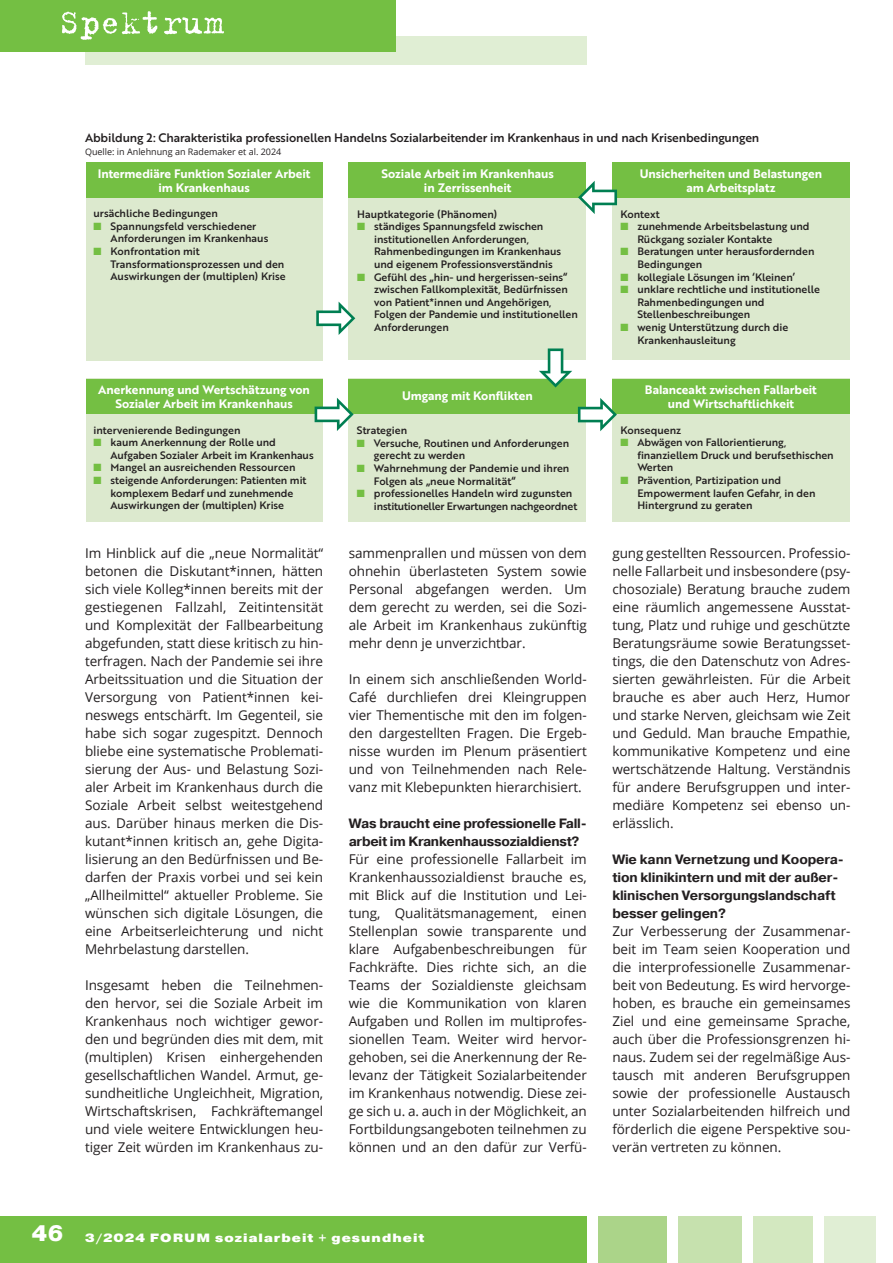
<style>
.page{position:relative;width:893px;height:1263px;background:#fff}
.page>*{position:absolute;margin:0;border:0;box-sizing:border-box;transform-origin:0 0}
.t1{font:13.5px/18px "Open Sans";letter-spacing:-.005em;color:#231f20;text-align:justify}
.t2{font:700 13.5px/18px "Pragmatica";letter-spacing:-.01em;color:#231f20}
.t3{font:12px/14.4px "Brother 1816 Bold";letter-spacing:-.005em;color:#fff;text-align:center}
.t4{font:12px "Brother 1816 Medium";letter-spacing:-.01em;color:#231f20}
.t5{font:900 12px "Pragmatica Ext";letter-spacing:.09em;color:#fff}
.t6{font:10.5px/12.6px "Brother 1816 Medium";letter-spacing:-.005em;color:#231f20}
.t7{font:9px "Open Sans";color:#231f20}
.s1{color:#74bf43}
.s2{font-family:"Pragmatica";font-size:22.5px}
</style>
<div class="page">
<div style="left:598px;top:1216px;width:68px;height:47px;background:#abd489"></div>
<div style="left:678px;top:1216px;width:64px;height:47px;background:#c6e1ae"></div>
<div style="left:753px;top:1216px;width:60px;height:47px;background:#d3e8c0"></div>
<div style="left:824px;top:1216px;width:51px;height:47px;background:#e0eed4"></div>
<div style="left:0;top:1216px;width:587px;height:47px;background:#74bf43"></div>
<div style="left:613px;top:162px;width:237px;height:197px;background:#dce9ce"></div>
<div style="left:613px;top:163px;width:237px;height:35px;background:#74bf43"></div>
<div style="left:349px;top:162px;width:237px;height:197px;background:#dce9ce"></div>
<div style="left:349px;top:163px;width:237px;height:35px;background:#74bf43"></div>
<div style="left:86px;top:162px;width:236px;height:198px;background:#dce9ce"></div>
<div style="left:86px;top:163px;width:236px;height:35px;background:#74bf43"></div>
<div style="left:85px;top:36px;width:502px;height:28px;background:#e0eed4"></div>
<div style="left:0;top:0;width:395px;height:51px;background:#74bf43"></div>
<svg style="left:62px;top:11px;width:162px;height:29px"></svg>
<div style="left:613px;top:379px;width:237px;height:143px;background:#dce9ce"></div>
<div style="left:613px;top:380px;width:237px;height:34px;background:#74bf43"></div>
<div style="left:349px;top:379px;width:237px;height:143px;background:#dce9ce"></div>
<div style="left:349px;top:380px;width:237px;height:34px;background:#74bf43"></div>
<div style="left:86px;top:379px;width:236px;height:143px;background:#dce9ce"></div>
<div style="left:86px;top:380px;width:236px;height:34px;background:#74bf43"></div>
<svg style="left:316px;top:302px;width:39px;height:33px"></svg>
<svg style="left:539px;top:348px;width:33px;height:39px"></svg>
<svg style="left:578px;top:181px;width:39px;height:33px"></svg>
<svg style="left:315px;top:398px;width:39px;height:33px"></svg>
<svg style="left:578px;top:398px;width:39px;height:33px"></svg>
<p class="t4" style="left:85px;top:128px;width:676px">Abbildung 2: Charakteristika professionellen Handelns Sozialarbeitender im Krankenhaus in und nach Krisenbedingungen</p>
<p class="t7" style="left:85px;top:146px;width:198px">Quelle: in Anlehnung an Rademaker et al. 2024</p>
<p class="t3" style="left:98px;top:166px;width:214px">Intermediäre Funktion Sozialer Arbeit im Krankenhaus</p>
<p class="t6" style="left:94px;top:207px;width:126px">ursächliche Bedingungen</p>
<p class="t6" style="left:111px;top:219px;width:159px;text-indent:-17px"><span class="s1">■</span> Spannungsfeld verschiedener<br>Anforderungen im Krankenhaus</p>
<p class="t6" style="left:111px;top:245px;width:177px;text-indent:-17px"><span class="s1">■</span> Konfrontation mit<br>Transformationsprozessen und den<br>Auswirkungen der (multiplen) Krise</p>
<p class="t3" style="left:381px;top:166px;width:174px">Soziale Arbeit im Krankenhaus in Zerrissenheit</p>
<p class="t6" style="left:357px;top:207px;width:142px">Hauptkategorie (Phänomen)</p>
<p class="t6" style="left:374px;top:220px;width:188px;text-indent:-17px"><span class="s1">■</span> ständiges Spannungsfeld zwischen institutionellen Anforderungen, Rahmenbedingungen im Krankenhaus und eigenem Professionsverständnis</p>
<p class="t6" style="left:374px;top:270px;width:205px;text-indent:-17px"><span class="s1">■</span> Gefühl des „hin- und hergerissen-seins“ zwischen Fallkomplexität, Bedürfnissen von Patient*innen und Angehörigen, Folgen der Pandemie und institutionellen Anforderungen</p>
<p class="t3" style="left:640px;top:166px;width:184px">Unsicherheiten und Belastungen am Arbeitsplatz</p>
<p class="t6" style="left:620px;top:207px;width:41px">Kontext</p>
<p class="t6" style="left:637px;top:220px;width:174px;text-indent:-17px"><span class="s1">■</span> zunehmende Arbeitsbelastung und<br>Rückgang sozialer Kontakte</p>
<p class="t6" style="left:637px;top:245px;width:179px;text-indent:-17px"><span class="s1">■</span> Beratungen unter herausfordernden<br>Bedingungen</p>
<p class="t6" style="left:620px;top:270px;width:176px"><span class="s1">■</span> kollegiale Lösungen im ‘Kleinen’</p>
<p class="t6" style="left:637px;top:283px;width:184px;text-indent:-17px"><span class="s1">■</span> unklare rechtliche und institutionelle<br>Rahmenbedingungen und<br>Stellenbeschreibungen</p>
<p class="t6" style="left:637px;top:321px;width:152px;text-indent:-17px"><span class="s1">■</span> wenig Unterstützung durch die<br>Krankenhausleitung</p>
<p class="t3" style="left:98px;top:382px;width:213px">Anerkennung und Wertschätzung von<br>Sozialer Arbeit im Krankenhaus</p>
<p class="t6" style="left:94px;top:423px;width:148px">intervenierende Bedingungen</p>
<p class="t6" style="left:111px;top:436px;width:205px;text-indent:-17px"><span class="s1">■</span> kaum Anerkennung der Rolle und<br>Aufgaben Sozialer Arbeit im Krankenhaus</p>
<p class="t6" style="left:94px;top:461px;width:203px"><span class="s1">■</span> Mangel an ausreichenden Ressourcen</p>
<p class="t6" style="left:94px;top:473px;width:215px;text-align:center"><span class="s1">■</span> steigende Anforderungen: Patienten mit komplexem Bedarf und zunehmende<br>Auswirkungen der (multiplen) Krise</p>
<p class="t1" style="left:85px;top:544px;width:240px">Im Hinblick auf die „neue Normalität“ betonen die Diskutant*innen, hätten sich viele Kolleg*innen bereits mit der gestiegenen Fallzahl, Zeitintensität und Komplexität der Fallbearbeitung abgefunden, statt diese kritisch zu hin&shy;terfragen. Nach der Pandemie sei ihre Arbeitssituation und die Situation der Versorgung von Patient*innen kei&shy;neswegs entschärft. Im Gegenteil, sie habe sich sogar zugespitzt. Dennoch bliebe eine systematische Problemati&shy;sierung der Aus- und Belastung Sozi&shy;aler Arbeit im Krankenhaus durch die Soziale Arbeit selbst weitestgehend aus. Darüber hinaus merken die Dis&shy;kutant*innen kritisch an, gehe Digita&shy;lisierung an den Bedürfnissen und Be&shy;darfen der Praxis vorbei und sei kein „Allheilmittel“ aktueller Probleme. Sie wünschen sich digitale Lösungen, die eine Arbeitserleichterung und nicht Mehrbelastung darstellen.</p>
<p class="t1" style="left:85px;top:976px;width:240px">Insgesamt heben die Teilnehmen&shy;den hervor, sei die Soziale Arbeit im Krankenhaus noch wichtiger gewor&shy;den und begründen dies mit dem, mit (multiplen) Krisen einhergehenden gesellschaftlichen Wandel. Armut, ge&shy;sundheitliche Ungleichheit, Migration, Wirtschaftskrisen, Fachkräftemangel und viele weitere Entwicklungen heu&shy;tiger Zeit würden im Krankenhaus zu-</p>
<p class="t3" style="left:402px;top:388px;width:132px">Umgang mit Konflikten</p>
<p class="t6" style="left:357px;top:424px;width:52px">Strategien</p>
<p class="t6" style="left:374px;top:436px;width:197px;text-indent:-17px"><span class="s1">■</span> Versuche, Routinen und Anforderungen gerecht zu werden</p>
<p class="t6" style="left:374px;top:461px;width:197px;text-indent:-17px"><span class="s1">■</span> Wahrnehmung der Pandemie und ihren<br>Folgen als „neue Normalität“</p>
<p class="t6" style="left:374px;top:487px;width:205px;text-indent:-17px"><span class="s1">■</span> professionelles Handeln wird zugunsten institutioneller Erwartungen nachgeordnet</p>
<p class="t1" style="left:349px;top:544px;width:240px">sammenprallen und müssen von dem ohnehin überlasteten System sowie Personal abgefangen werden. Um dem gerecht zu werden, sei die Sozi&shy;ale Arbeit im Krankenhaus zukünftig mehr denn je unverzichtbar.</p>
<p class="t1" style="left:349px;top:670px;width:240px">In einem sich anschließenden World-Café durchliefen drei Kleingruppen vier Thementische mit den im folgen&shy;den dargestellten Fragen. Die Ergeb&shy;nisse wurden im Plenum präsentiert und von Teilnehmenden nach Rele&shy;vanz mit Klebepunkten hierarchisiert.</p>
<p class="t2" style="left:349px;top:814px;width:240px">Was braucht eine professionelle Fall&shy;arbeit im Krankenhaussozialdienst?</p>
<p class="t1" style="left:349px;top:850px;width:240px">Für eine professionelle Fallarbeit im Krankenhaussozialdienst brauche es, mit Blick auf die Institution und Lei&shy;tung, Qualitätsmanagement, einen Stellenplan sowie transparente und klare Aufgabenbeschreibungen für Fachkräfte. Dies richte sich, an die Teams der Sozialdienste gleichsam wie die Kommunikation von klaren Aufgaben und Rollen im multiprofes&shy;sionellen Team. Weiter wird hervor&shy;gehoben, sei die Anerkennung der Re&shy;levanz der Tätigkeit Sozialarbeitender im Krankenhaus notwendig. Diese zei&shy;ge sich u. a. auch in der Möglichkeit, an Fortbildungsangeboten teilnehmen zu können und an den dafür zur Verfü-</p>
<p class="t3" style="left:645px;top:382px;width:173px">Balanceakt zwischen Fallarbeit und Wirtschaftlichkeit</p>
<p class="t6" style="left:620px;top:423px;width:62px">Konsequenz</p>
<p class="t6" style="left:637px;top:436px;width:198px;text-indent:-17px"><span class="s1">■</span> Abwägen von Fallorientierung, finanziellem Druck und berufsethischen<br>Werten</p>
<p class="t6" style="left:637px;top:473px;width:180px;text-indent:-17px"><span class="s1">■</span> Prävention, Partizipation und<br>Empowerment laufen Gefahr, in den<br>Hintergrund zu geraten</p>
<p class="t1" style="left:612px;top:544px;width:240px">gung gestellten Ressourcen. Professio&shy;nelle Fallarbeit und insbesondere (psy&shy;chosoziale) Beratung brauche zudem eine räumlich angemessene Ausstat&shy;tung, Platz und ruhige und geschützte Beratungsräume sowie Beratungsset&shy;tings, die den Datenschutz von Adres&shy;sierten gewährleisten. Für die Arbeit brauche es aber auch Herz, Humor und starke Nerven, gleichsam wie Zeit und Geduld. Man brauche Empathie, kommunikative Kompetenz und eine wertschätzende Haltung. Verständnis für andere Berufsgruppen und inter&shy;mediäre Kompetenz sei ebenso un&shy;erlässlich.</p>
<p class="t2" style="left:612px;top:850px;width:233px">Wie kann Vernetzung und Koopera&shy;tion klinikintern und mit der außer&shy;klinischen Versorgungslandschaft besser gelingen?</p>
<p class="t1" style="left:612px;top:922px;width:240px">Zur Verbesserung der Zusammenar&shy;beit im Team seien Kooperation und die interprofessionelle Zusammenar&shy;beit von Bedeutung. Es wird hervorge&shy;hoben, es brauche ein gemeinsames Ziel und eine gemeinsame Sprache, auch über die Professionsgrenzen hi&shy;naus. Zudem sei der regelmäßige Aus&shy;tausch mit anderen Berufsgruppen sowie der professionelle Austausch unter Sozialarbeitenden hilfreich und förderlich die eigene Perspektive sou&shy;verän vertreten zu können.</p>
<p class="t5" style="left:31px;top:1230px;width:395px"><span class="s2">46</span> 3/2024 FORUM sozialarbeit + gesundheit</p>
</div>
